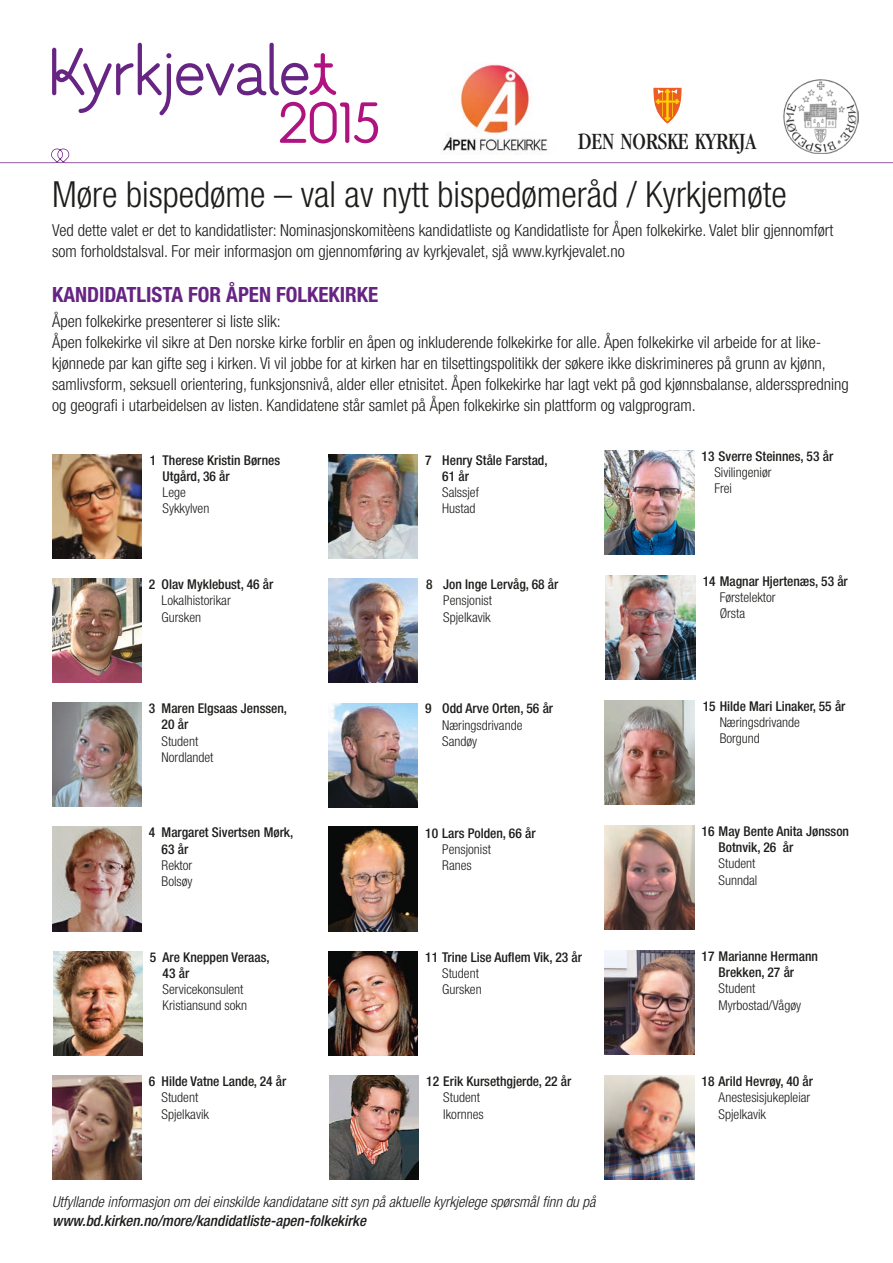
<style>
.page{position:relative;width:893px;height:1263px;background:#fff}
.page>*{position:absolute;margin:0;border:0;box-sizing:border-box;transform-origin:0 0}
.t1{font:300 condensed 36px "Helvetica Neue";color:#1d1d1b}
.t2{font:condensed 24.15px "Garamond";color:#1d1d1b}
.t3{font:700 condensed 21px "Helvetica Neue";color:#662483}
.t4{font:300 condensed 16.5px/21px "Helvetica Neue";color:#1d1d1b}
.t5{font:italic 300 condensed 15px "Helvetica Neue";color:#1d1d1b}
.t6{font:italic 500 condensed 15px "Helvetica Neue";color:#1d1d1b}
.t7{font:500 condensed 13.5px/16.2px "Helvetica Neue";color:#1d1d1b}
.t8{font:300 condensed 13.5px/16.2px "Helvetica Neue";color:#1d1d1b}
</style>
<div class="page">
<img style="left:783px;top:79px;width:75px;height:70px">
<svg style="left:653px;top:88px;width:29px;height:36px"></svg>
<svg style="left:52px;top:43px;width:326px;height:100px"></svg>
<svg style="left:0;top:149px;width:893px;height:14px"></svg>
<img style="left:52px;top:454px;width:89px;height:104px">
<img style="left:328px;top:578px;width:90px;height:105px">
<img style="left:605px;top:700px;width:89px;height:104px">
<img style="left:52px;top:579px;width:89px;height:104px">
<img style="left:328px;top:703px;width:90px;height:104px">
<img style="left:605px;top:826px;width:89px;height:104px">
<img style="left:52px;top:703px;width:89px;height:104px">
<img style="left:328px;top:827px;width:90px;height:104px">
<img style="left:605px;top:950px;width:89px;height:104px">
<img style="left:52px;top:827px;width:89px;height:104px">
<img style="left:328px;top:951px;width:90px;height:104px">
<img style="left:605px;top:1075px;width:89px;height:104px">
<img style="left:53px;top:951px;width:89px;height:104px">
<img style="left:330px;top:1075px;width:89px;height:104px">
<img style="left:52px;top:1075px;width:89px;height:104px">
<img style="left:605px;top:450px;width:89px;height:104px">
<img style="left:328px;top:454px;width:90px;height:104px">
<img style="left:606px;top:575px;width:89px;height:104px">
<img style="left:441px;top:64px;width:129px;height:91px">
<h2 class="t2" style="left:578px;top:128px;width:180px">DEN NORSKE KYRKJA</h2>
<h1 class="t1" style="left:52px;top:173px;width:736px">Møre bispedøme – val av nytt bispedømeråd / Kyrkjemøte</h1>
<p class="t4" style="left:52px;top:220px;width:783px">Ved dette valet er det to kandidatlister: Nominasjonskomitèens kandidatliste og Kandidatliste for Åpen folkekirke. Valet blir gjennomført som forholdstalsval. For meir informasjon om gjennomføring av kyrkjevalet, sjå www.kyrkjevalet.no</p>
<p class="t3" style="left:52px;top:282px;width:328px">KANDIDATLISTA FOR ÅPEN FOLKEKIRKE</p>
<p class="t4" style="left:52px;top:311px;width:798px">Åpen folkekirke presenterer si liste slik:<br>Åpen folkekirke vil sikre at Den norske kirke forblir en åpen og inkluderende folkekirke for alle. Åpen folkekirke vil arbeide for at like&shy;kjønnede par kan gifte seg i kirken. Vi vil jobbe for at kirken har en tilsettingspolitikk der søkere ikke diskrimineres på grunn av kjønn, samlivsform, seksuell orientering, funksjonsnivå, alder eller etnisitet. Åpen folkekirke har lagt vekt på god kjønnsbalanse, aldersspredning og geografi i utarbeidelsen av listen. Kandidatene står samlet på Åpen folkekirke sin plattform og valgprogram.</p>
<p class="t7" style="left:163px;top:452px;width:119px;text-indent:-13px">1 Therese Kristin Børnes<br>Utgård, 36 år</p>
<p class="t8" style="left:163px;top:484px;width:48px">Lege<br>Sykkylven</p>
<p class="t7" style="left:149px;top:576px;width:126px">2 Olav Myklebust, 46 år</p>
<p class="t8" style="left:162px;top:592px;width:71px">Lokalhistorikar<br>Gursken</p>
<p class="t7" style="left:162px;top:700px;width:127px;text-indent:-13px">3 Maren Elgsaas Jenssen,<br>20 år</p>
<p class="t8" style="left:162px;top:733px;width:53px">Student<br>Nordlandet</p>
<p class="t7" style="left:162px;top:824px;width:133px;text-indent:-13px">4 Margaret Sivertsen Mørk,<br>63 år</p>
<p class="t8" style="left:162px;top:857px;width:32px">Rektor<br>Bolsøy</p>
<p class="t7" style="left:163px;top:949px;width:109px;text-indent:-13px">5 Are Kneppen Veraas,<br>43 år</p>
<p class="t8" style="left:163px;top:981px;width:86px">Servicekonsulent<br>Kristiansund sokn</p>
<p class="t7" style="left:149px;top:1073px;width:139px">6 Hilde Vatne Lande, 24 år</p>
<p class="t8" style="left:162px;top:1089px;width:49px">Student<br>Spjelkavik</p>
<p class="t7" style="left:442px;top:452px;width:107px;text-indent:-17px">7 Henry Ståle Farstad,<br>61 år</p>
<p class="t8" style="left:442px;top:484px;width:38px">Salssjef<br>Hustad</p>
<p class="t7" style="left:426px;top:576px;width:134px">8 Jon Inge Lervåg, 68 år</p>
<p class="t8" style="left:443px;top:592px;width:50px">Pensjonist<br>Spjelkavik</p>
<p class="t7" style="left:425px;top:700px;width:129px">9 Odd Arve Orten, 56 år</p>
<p class="t8" style="left:442px;top:717px;width:82px">Næringsdrivande<br>Sandøy</p>
<p class="t7" style="left:425px;top:824px;width:112px">10 Lars Polden, 66 år</p>
<p class="t8" style="left:442px;top:841px;width:50px">Pensjonist<br>Ranes</p>
<p class="t7" style="left:425px;top:949px;width:158px">11 Trine Lise Auflem Vik, 23 år</p>
<p class="t8" style="left:442px;top:965px;width:41px">Student<br>Gursken</p>
<p class="t7" style="left:426px;top:1073px;width:147px">12 Erik Kursethgjerde, 22 år</p>
<p class="t8" style="left:443px;top:1089px;width:42px">Student<br>Ikornnes</p>
<p class="t5" style="left:52px;top:1193px;width:545px">Utfyllande informasjon om dei einskilde kandidatane sitt syn på aktuelle kyrkjelege spørsmål finn du på</p>
<p class="t6" style="left:52px;top:1212px;width:315px">www.bd.kirken.no/more/kandidatliste-apen-folkekirke</p>
<p class="t7" style="left:702px;top:448px;width:133px">13 Sverre Steinnes, 53 år</p>
<p class="t8" style="left:714px;top:464px;width:59px">Sivilingeniør<br>Frei</p>
<p class="t7" style="left:703px;top:573px;width:147px">14 Magnar Hjertenæs, 53 år</p>
<p class="t8" style="left:720px;top:589px;width:57px">Førstelektor<br>Ørsta</p>
<p class="t7" style="left:703px;top:698px;width:144px">15 Hilde Mari Linaker, 55 år</p>
<p class="t8" style="left:720px;top:714px;width:82px">Næringsdrivande<br>Borgund</p>
<p class="t7" style="left:719px;top:823px;width:132px;text-indent:-17px">16 May Bente Anita Jønsson<br>Botnvik, 26 år</p>
<p class="t8" style="left:719px;top:855px;width:40px">Student<br>Sunndal</p>
<p class="t7" style="left:702px;top:948px;width:118px;text-align:center">17 Marianne Hermann<br>Brekken, 27 år</p>
<p class="t8" style="left:719px;top:980px;width:84px">Student<br>Myrbostad/Vågøy</p>
<p class="t7" style="left:702px;top:1073px;width:113px">18 Arild Hevrøy, 40 år</p>
<p class="t8" style="left:719px;top:1089px;width:93px">Anestesisjukepleiar<br>Spjelkavik</p>
</div>
